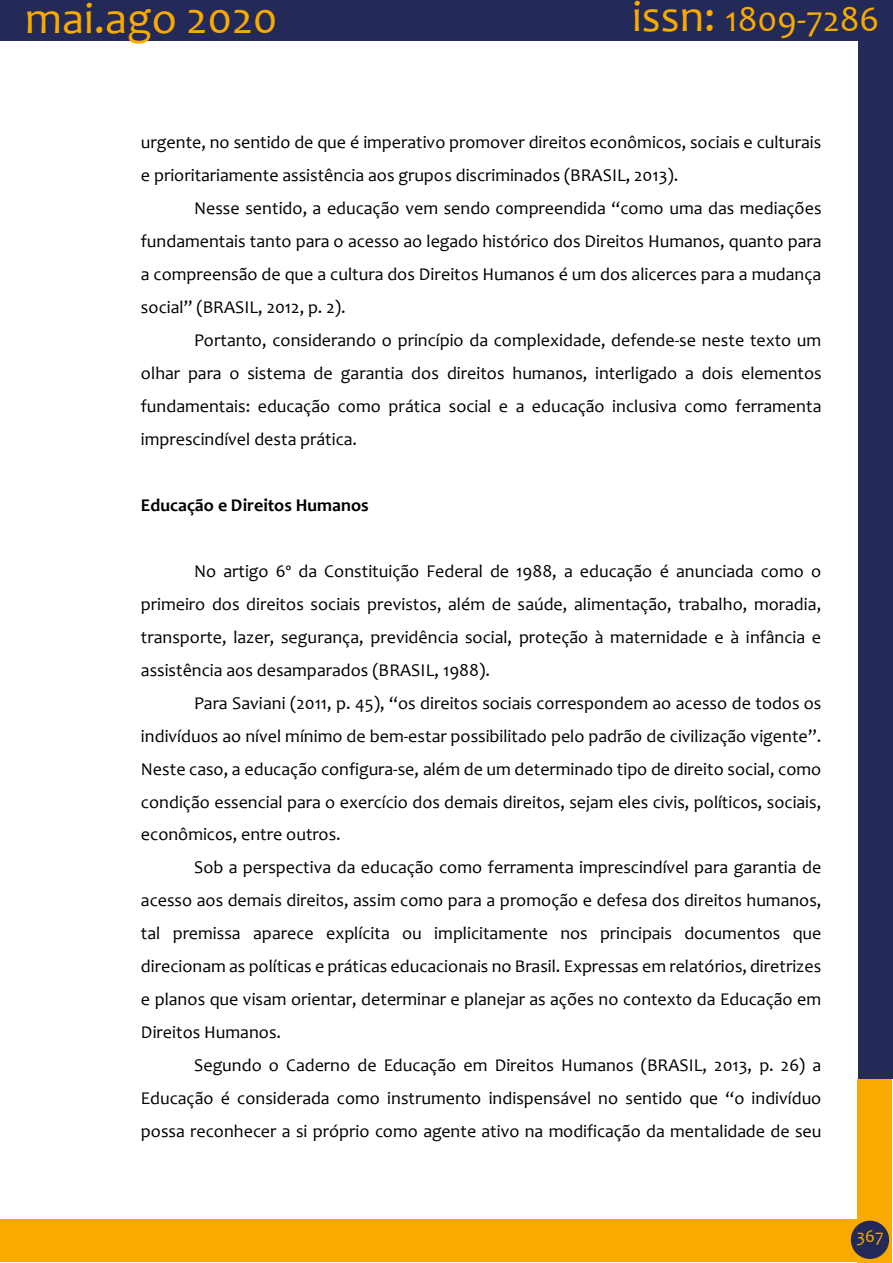
<style>
.page{position:relative;width:893px;height:1263px;background:#fff}
.page>*{position:absolute;margin:0;border:0;box-sizing:border-box;transform-origin:0 0}
.t1{font:45px "Candara";color:#f8aa00}
.t2{font:36px "Candara";color:#f8aa00}
.t3{font:18px/33px "Candara";color:#000;text-align:justify}
.t4{font:700 18px "Candara";color:#000}
.t5{font:18px "Candara";color:#f8aa00}
.s1{font-size:45px}
</style>
<div class="page">
<div style="left:858px;top:0;width:34px;height:1079px;background:#232a57"></div>
<div style="left:0;top:0;width:890px;height:41px;background:#232a57"></div>
<div style="left:857px;top:1079px;width:34px;height:184px;background:#f8aa00"></div>
<div style="left:0;top:1219px;width:860px;height:43px;background:#f8aa00"></div>
<div style="left:851px;top:1221px;width:38px;height:38px;background:#232a57;border-radius:50%"></div>
<h1 class="t1" style="left:25px;top:-9px;width:254px">mai.ago 2020</h1>
<h2 class="t2" style="left:632px;top:-3px;width:249px"><span class="s1">issn:</span> 1809-7286</h2>
<p class="t3" style="left:141px;top:126px;width:682px">urgente, no sentido de que é imperativo promover direitos econômicos, sociais e culturais e prioritariamente assistência aos grupos discriminados (BRASIL, 2013).</p>
<p class="t3" style="left:141px;top:192px;width:682px;text-indent:53px">Nesse sentido, a educação vem sendo compreendida “como uma das mediações fundamentais tanto para o acesso ao legado histórico dos Direitos Humanos, quanto para a compreensão de que a cultura dos Direitos Humanos é um dos alicerces para a mudança social” (BRASIL, 2012, p. 2).</p>
<p class="t3" style="left:141px;top:323px;width:682px;text-indent:53px">Portanto, considerando o princípio da complexidade, defende-se neste texto um olhar para o sistema de garantia dos direitos humanos, interligado a dois elementos fundamentais: educação como prática social e a educação inclusiva como ferramenta imprescindível desta prática.</p>
<p class="t4" style="left:141px;top:494px;width:229px">Educação e Direitos Humanos</p>
<p class="t3" style="left:141px;top:554px;width:682px;text-indent:53px">No artigo 6º da Constituição Federal de 1988, a educação é anunciada como o primeiro dos direitos sociais previstos, além de saúde, alimentação, trabalho, moradia, transporte, lazer, segurança, previdência social, proteção à maternidade e à infância e assistência aos desamparados (BRASIL, 1988).</p>
<p class="t3" style="left:141px;top:686px;width:682px;text-indent:53px">Para Saviani (2011, p. 45), “os direitos sociais correspondem ao acesso de todos os indivíduos ao nível mínimo de bem-estar possibilitado pelo padrão de civilização vigente”.<br>Neste caso, a educação configura-se, além de um determinado tipo de direito social, como condição essencial para o exercício dos demais direitos, sejam eles civis, políticos, sociais, econômicos, entre outros.</p>
<p class="t3" style="left:141px;top:851px;width:682px;text-indent:53px">Sob a perspectiva da educação como ferramenta imprescindível para garantia de acesso aos demais direitos, assim como para a promoção e defesa dos direitos humanos, tal premissa aparece explícita ou implicitamente nos principais documentos que direcionam as políticas e práticas educacionais no Brasil. Expressas em relatórios, diretrizes e planos que visam orientar, determinar e planejar as ações no contexto da Educação em Direitos Humanos.</p>
<p class="t3" style="left:141px;top:1048px;width:682px;text-indent:53px">Segundo o Caderno de Educação em Direitos Humanos (BRASIL, 2013, p. 26) a Educação é considerada como instrumento indispensável no sentido que “o indivíduo possa reconhecer a si próprio como agente ativo na modificação da mentalidade de seu</p>
<p class="t5" style="left:856px;top:1224px;width:29px">367</p>
</div>
